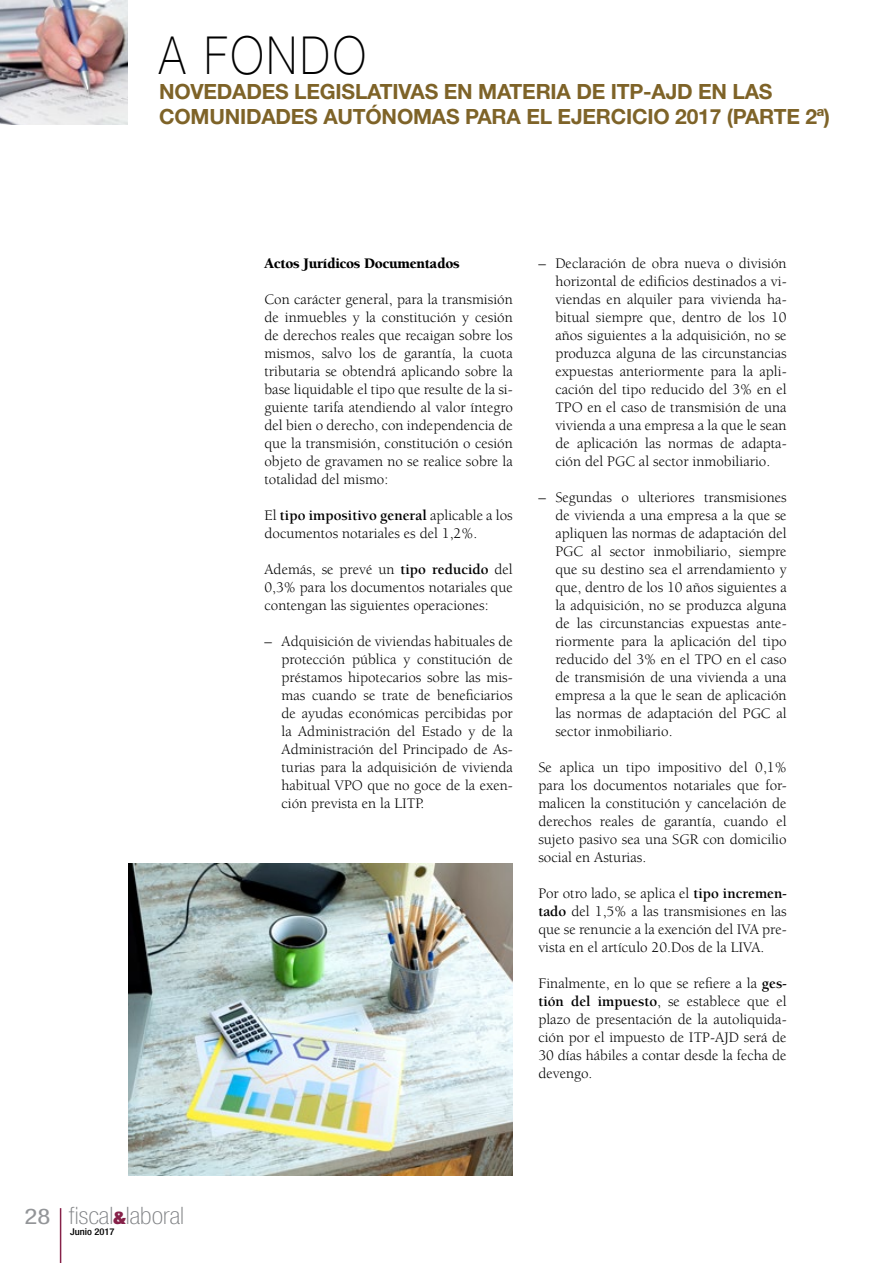
<style>
.page{position:relative;width:893px;height:1263px;background:#fff}
.page>*{position:absolute;margin:0;border:0;box-sizing:border-box;transform-origin:0 0}
.t1{font:100 52.5px "Helvetica Neue LT Std";letter-spacing:.08em;color:#000;scale:.84 1}
.t2{font:100 condensed 24px "Helvetica Neue LT Std";color:#808285;scale:1.12 1}
.t3{font:700 21px/25.2px "Helvetica Neue LT Std";letter-spacing:-.01em;color:#7e6328}
.t4{font:15px/18px "Berkeley Std";color:#000;text-align:justify}
.t5{font:900 15px "Berkeley Std";letter-spacing:-.02em;color:#000}
.t6{font:500 condensed 9.3px "Helvetica Neue LT Std";color:#000;scale:1.12 1}
.s1{font-weight:400;font-size:21.6px;color:#939598}
.s2{font-weight:900;font-size:17.4px;color:#862149}
.s3{font-weight:700}
</style>
<div class="page">
<hr style="left:60px;top:1208px;width:1px;height:55px;background:#862149">
<img style="left:0;top:0;width:128px;height:124px">
<img style="left:128px;top:863px;width:384px;height:312px">
<h1 class="t1" style="left:159px;top:25px;width:248px">A FONDO</h1>
<h3 class="t3" style="left:159px;top:79px;width:673px">NOVEDADES LEGISLATIVAS EN MATERIA DE ITP-AJD EN LAS<br>COMUNIDADES AUTÓNOMAS PARA EL EJERCICIO 2017 (PARTE 2ª)</h3>
<h2 class="t2" style="left:24px;top:1202px;width:144px"><span class="s1">28</span> fiscal<span class="s2">&amp;</span>laboral</h2>
<p class="t6" style="left:70px;top:1226px;width:41px">Junio 2017</p>
<p class="t5" style="left:264px;top:256px;width:197px">Actos Jurídicos Documentados</p>
<p class="t4" style="left:264px;top:291px;width:250px">Con carácter general, para la transmisión de inmuebles y la constitución y cesión de derechos reales que recaigan sobre los mismos, salvo los de garantía, la cuota tributaria se obtendrá aplicando sobre la base liquidable el tipo que resulte de la si&shy;guiente tarifa atendiendo al valor íntegro del bien o derecho, con independencia de que la transmisión, constitución o cesión objeto de gravamen no se realice sobre la totalidad del mismo:</p>
<p class="t4" style="left:264px;top:507px;width:250px">El <span class="s3">tipo impositivo general</span> aplicable a los documentos notariales es del 1,2%.</p>
<p class="t4" style="left:264px;top:561px;width:250px">Además, se prevé un <span class="s3">tipo reducido</span> del 0,3% para los documentos notariales que contengan las siguientes operaciones:</p>
<p class="t4" style="left:281px;top:633px;width:233px;text-indent:-17px">– Adquisición de viviendas habituales de protección pública y constitución de préstamos hipotecarios sobre las mis&shy;mas cuando se trate de beneficiarios de ayudas económicas percibidas por la Administración del Estado y de la Administración del Principado de As&shy;turias para la adquisición de vivienda habitual VPO que no goce de la exen&shy;ción prevista en la LITP.</p>
<p class="t4" style="left:555px;top:255px;width:233px;text-indent:-17px">– Declaración de obra nueva o división horizontal de edificios destinados a vi&shy;viendas en alquiler para vivienda ha&shy;bitual siempre que, dentro de los 10 años siguientes a la adquisición, no se produzca alguna de las circunstancias expuestas anteriormente para la apli&shy;cación del tipo reducido del 3% en el TPO en el caso de transmisión de una vivienda a una empresa a la que le sean de aplicación las normas de adapta&shy;ción del PGC al sector inmobiliario.</p>
<p class="t4" style="left:555px;top:489px;width:233px;text-indent:-17px">– Segundas o ulteriores transmisiones de vivienda a una empresa a la que se apliquen las normas de adaptación del PGC al sector inmobiliario, siempre que su destino sea el arrendamiento y que, dentro de los 10 años siguientes a la adquisición, no se produzca alguna de las circunstancias expuestas ante&shy;riormente para la aplicación del tipo reducido del 3% en el TPO en el caso de transmisión de una vivienda a una empresa a la que le sean de aplicación las normas de adaptación del PGC al sector inmobiliario.</p>
<p class="t4" style="left:538px;top:759px;width:250px">Se aplica un tipo impositivo del 0,1% para los documentos notariales que for&shy;malicen la constitución y cancelación de derechos reales de garantía, cuando el sujeto pasivo sea una SGR con domicilio social en Asturias.</p>
<p class="t4" style="left:538px;top:885px;width:250px">Por otro lado, se aplica el <span class="s3">tipo incremen&shy;tado</span> del 1,5% a las transmisiones en las que se renuncie a la exención del IVA pre&shy;vista en el artículo 20.Dos de la LIVA.</p>
<p class="t4" style="left:538px;top:975px;width:250px">Finalmente, en lo que se refiere a la <span class="s3">ges&shy;tión del impuesto</span>, se establece que el plazo de presentación de la autoliquida&shy;ción por el impuesto de ITP-AJD será de 30 días hábiles a contar desde la fecha de devengo.</p>
</div>
